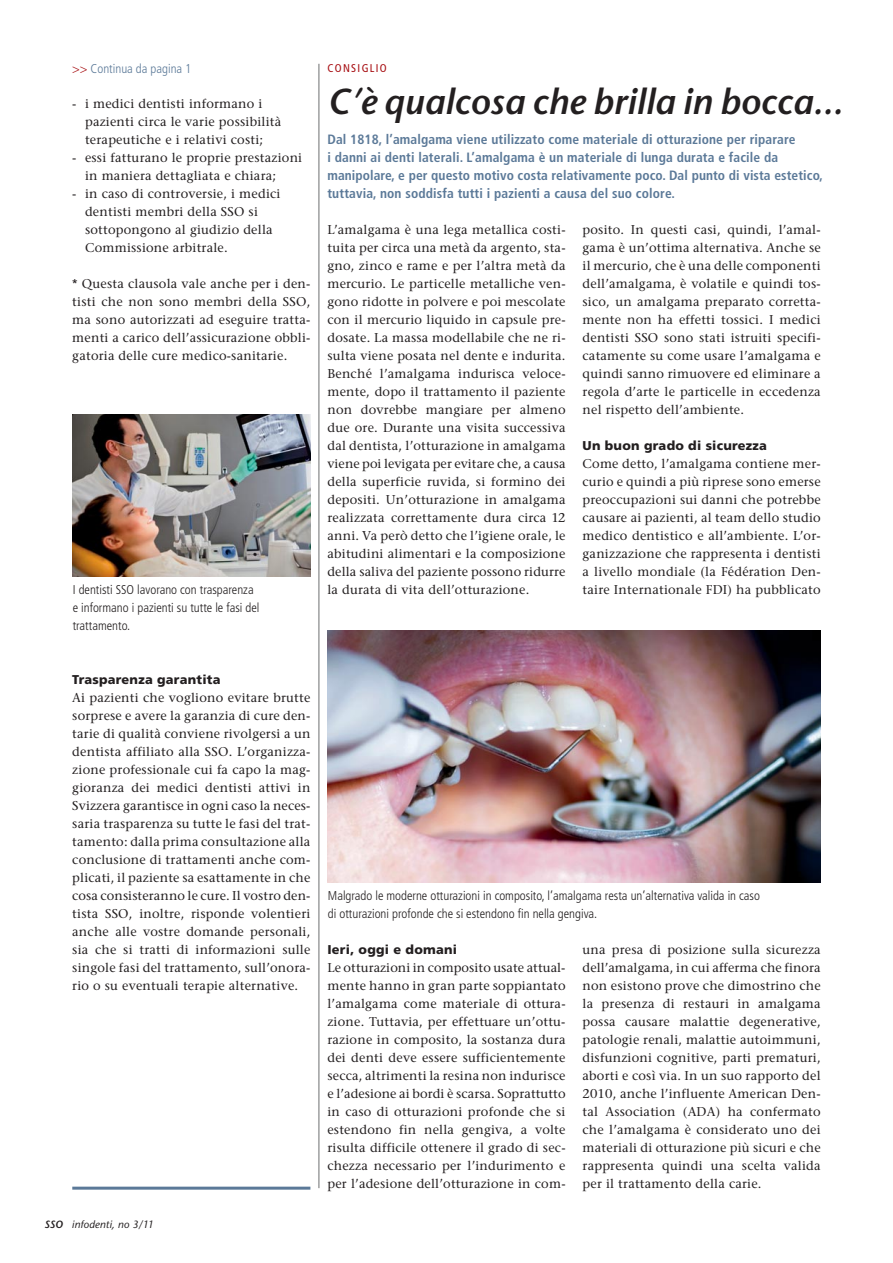
<style>
.page{position:relative;width:893px;height:1263px;background:#fff}
.page>*{position:absolute;margin:0;border:0;box-sizing:border-box;transform-origin:0 0}
.t1{font:italic 600 36px "Stone Sans";color:#231f20}
.t2{font:700 condensed 13.5px/18px "Frutiger";letter-spacing:.01em;color:#5b7998}
.t3{font:12.75px/18px "Stone Serif";letter-spacing:.015em;color:#231f20;text-align:justify}
.t4{font:300 condensed 12.75px/18px "Frutiger";color:#231f20}
.t5{font:900 12.75px "Frutiger";letter-spacing:.02em;color:#231f20}
.t6{font:300 condensed 12.75px "Frutiger";color:#5b7998}
.t7{font:condensed 11.25px "Frutiger";letter-spacing:.12em;color:#a70e12}
.t8{font:italic 10.5px "Stone Sans";letter-spacing:.01em;color:#231f20}
.s1{color:#a70e12}
.s2{font-weight:600}
</style>
<div class="page">
<img style="left:72px;top:414px;width:238px;height:162px">
<img style="left:327px;top:630px;width:494px;height:252px">
<hr style="left:72px;top:1187px;width:238px;height:3px;background:#5b7998">
<hr style="left:319px;top:64px;width:1px;height:1124px;background:#6d6e70">
<p class="t6" style="left:72px;top:64px;width:121px"><span class="s1">&gt;&gt;</span> Continua da pagina 1</p>
<p class="t7" style="left:327px;top:64px;width:61px">CONSIGLIO</p>
<h1 class="t1" style="left:327px;top:88px;width:517px">C’è qualcosa che brilla in bocca...</h1>
<p class="t2" style="left:327px;top:131px;width:497px">Dal 1818, l’amalgama viene utilizzato come materiale di otturazione per riparare<br>i danni ai denti laterali. L’amalgama è un materiale di lunga durata e facile da manipolare, e per questo motivo costa relativamente poco. Dal punto di vista estetico, tuttavia, non soddisfa tutti i pazienti a causa del suo colore.</p>
<p class="t3" style="left:85px;top:96px;width:198px;text-align:left;text-indent:-13px">- i medici dentisti informano i pazienti circa le varie possibilità terapeutiche e i relativi costi;</p>
<p class="t3" style="left:85px;top:150px;width:219px;text-indent:-13px">- essi fatturano le proprie prestazioni in maniera dettagliata e chiara;</p>
<p class="t3" style="left:85px;top:186px;width:197px;text-align:left;text-indent:-13px">- in caso di controversie, i medici dentisti membri della SSO si sottopongono al giudizio della<br>Commissione arbitrale.</p>
<p class="t3" style="left:72px;top:276px;width:240px">* Questa clausola vale anche per i den&shy;tisti che non sono membri della SSO, ma sono autorizzati ad eseguire tratta&shy;menti a carico dell’assicurazione obbli&shy;gatoria delle cure medico-sanitarie.</p>
<p class="t3" style="left:327px;top:222px;width:240px">L’amalgama è una lega metallica costi&shy;tuita per circa una metà da argento, sta&shy;gno, zinco e rame e per l’altra metà da mercurio. Le particelle metalliche ven&shy;gono ridotte in polvere e poi mescolate con il mercurio liquido in capsule pre&shy;dosate. La massa modellabile che ne ri&shy;sulta viene posata nel dente e indurita.<br>Benché l’amalgama indurisca veloce&shy;mente, dopo il trattamento il paziente non dovrebbe mangiare per almeno due ore. Durante una visita successiva dal dentista, l’otturazione in amalgama viene poi levigata per evitare che, a causa della superficie ruvida, si formino dei depositi. Un’otturazione in amalgama realizzata correttamente dura circa 12 anni. Va però detto che l’igiene orale, le abitudini alimentari e la composizione della saliva del paziente possono ridurre la durata di vita dell’otturazione.</p>
<p class="t3" style="left:583px;top:222px;width:240px">posito. In questi casi, quindi, l’amal&shy;gama è un’ottima alternativa. Anche se il mercurio, che è una delle componenti dell’amalgama, è volatile e quindi tos&shy;sico, un amalgama preparato corretta&shy;mente non ha effetti tossici. I medici dentisti SSO sono stati istruiti specifi&shy;catamente su come usare l’amalgama e quindi sanno rimuovere ed eliminare a regola d’arte le particelle in eccedenza nel rispetto dell’ambiente.</p>
<p class="t5" style="left:583px;top:440px;width:186px">Un buon grado di sicurezza</p>
<p class="t3" style="left:583px;top:456px;width:240px">Come detto, l’amalgama contiene mer&shy;curio e quindi a più riprese sono emerse preoccupazioni sui danni che potrebbe causare ai pazienti, al team dello studio medico dentistico e all’ambiente. L’or&shy;ganizzazione che rappresenta i dentisti a livello mondiale (la Fédération Den&shy;taire Internationale FDI) ha pubblicato</p>
<p class="t4" style="left:73px;top:582px;width:188px">I dentisti SSO lavorano con trasparenza e informano i pazienti su tutte le fasi del trattamento.</p>
<p class="t5" style="left:72px;top:674px;width:150px">Trasparenza garantita</p>
<p class="t3" style="left:72px;top:690px;width:240px">Ai pazienti che vogliono evitare brutte sorprese e avere la garanzia di cure den&shy;tarie di qualità conviene rivolgersi a un dentista affiliato alla SSO. L’organizza&shy;zione professionale cui fa capo la mag&shy;gioranza dei medici dentisti attivi in Svizzera garantisce in ogni caso la neces&shy;saria trasparenza su tutte le fasi del trat&shy;tamento: dalla prima consultazione alla conclusione di trattamenti anche com&shy;plicati, il paziente sa esattamente in che cosa consisteranno le cure. Il vostro den&shy;tista SSO, inoltre, risponde volentieri anche alle vostre domande personali, sia che si tratti di informazioni sulle singole fasi del trattamento, sull’onora&shy;rio o su eventuali terapie alternative.</p>
<p class="t8" style="left:45px;top:1220px;width:111px"><span class="s2">SSO</span> infodenti, no 3/11</p>
<p class="t4" style="left:328px;top:888px;width:434px">Malgrado le moderne otturazioni in composito, l’amalgama resta un’alternativa valida in caso di otturazioni profonde che si estendono fin nella gengiva.</p>
<p class="t5" style="left:327px;top:944px;width:131px">Ieri, oggi e domani</p>
<p class="t3" style="left:327px;top:960px;width:240px">Le otturazioni in composito usate attual&shy;mente hanno in gran parte soppiantato l’amalgama come materiale di ottura&shy;zione. Tuttavia, per effettuare un’ottu&shy;razione in composito, la sostanza dura dei denti deve essere sufficientemente secca, altrimenti la resina non indurisce e l’adesione ai bordi è scarsa. Soprattutto in caso di otturazioni profonde che si estendono fin nella gengiva, a volte risulta difficile ottenere il grado di sec&shy;chezza necessario per l’indurimento e per l’adesione dell’otturazione in com-</p>
<p class="t3" style="left:583px;top:942px;width:240px">una presa di posizione sulla sicurezza dell’amalgama, in cui afferma che finora non esistono prove che dimostrino che la presenza di restauri in amalgama possa causare malattie degenerative, patologie renali, malattie autoimmuni, disfunzioni cognitive, parti prematuri, aborti e così via. In un suo rapporto del 2010, anche l’influente American Den&shy;tal Association (ADA) ha confermato che l’amalgama è considerato uno dei materiali di otturazione più sicuri e che rappresenta quindi una scelta valida per il trattamento della carie.</p>
</div>
